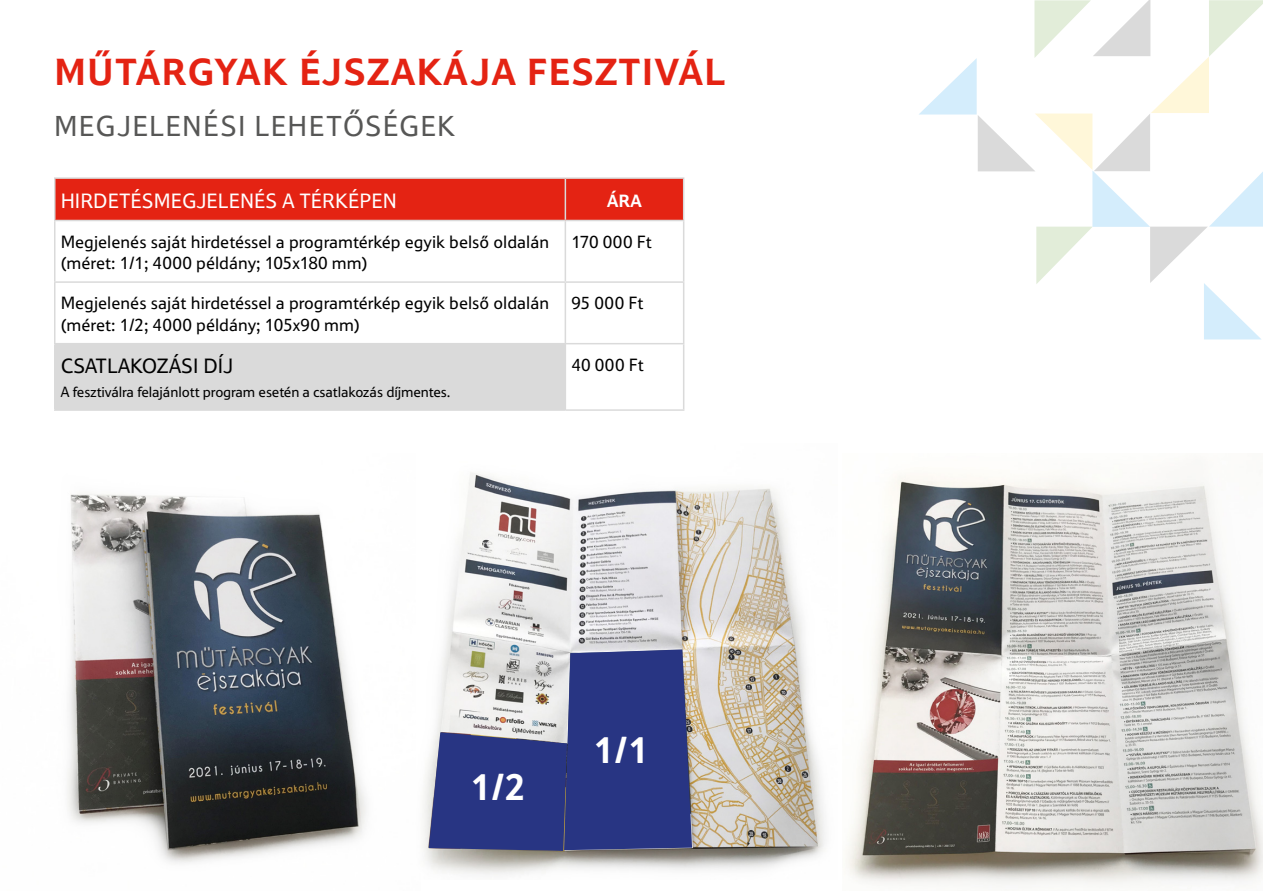
<style>
.page{position:relative;width:1263px;height:893px;background:#fff}
.page>*{position:absolute;margin:0;border:0;box-sizing:border-box;transform-origin:0 0}
.t1{font:700 38.25px "Tesco M";letter-spacing:.03em;color:#e42313}
.t2{font:700 38.25px "Tesco M";color:#fff}
.t3{font:29.25px "Tesco M";letter-spacing:.035em;color:#575756}
.t4{font:21px "Tesco M";color:#fff}
.t5{font:21px "Tesco M";color:#000}
.t6{font:18px/21.6px "Tesco M";color:#000}
.t7{font:700 18px "Tesco M";color:#fff}
.t8{font:15px "Tesco M";letter-spacing:-.01em;color:#000}
</style>
<div class="page">
<img style="left:67px;top:494px;width:299px;height:370px">
<img style="left:423px;top:472px;width:402px;height:403px">
<img style="left:846px;top:475px;width:417px;height:410px">
<svg style="left:429px;top:649px;width:263px;height:202px;background:#586198"></svg>
<div style="left:56px;top:179px;width:627px;height:41px;background:#e42313"></div>
<div style="left:55px;top:344px;width:510px;height:66px;background:#dadada"></div>
<hr style="left:54px;top:177px;width:511px;height:2px;background:#dadada">
<hr style="left:54px;top:179px;width:2px;height:41px;background:#dadada">
<hr style="left:565px;top:177px;width:119px;height:2px;background:#dadada">
<hr style="left:565px;top:179px;width:1px;height:41px;background:#dadada">
<hr style="left:683px;top:179px;width:1px;height:41px;background:#dadada">
<hr style="left:54px;top:220px;width:511px;height:1px;background:#dadada">
<hr style="left:54px;top:221px;width:2px;height:60px;background:#dadada">
<hr style="left:565px;top:220px;width:119px;height:1px;background:#dadada">
<hr style="left:565px;top:221px;width:1px;height:60px;background:#dadada">
<hr style="left:683px;top:221px;width:1px;height:60px;background:#dadada">
<hr style="left:54px;top:281px;width:511px;height:2px;background:#dadada">
<hr style="left:54px;top:283px;width:2px;height:60px;background:#dadada">
<hr style="left:565px;top:281px;width:119px;height:2px;background:#dadada">
<hr style="left:565px;top:283px;width:1px;height:60px;background:#dadada">
<hr style="left:683px;top:283px;width:1px;height:60px;background:#dadada">
<hr style="left:565px;top:343px;width:119px;height:1px;background:#dadada">
<hr style="left:683px;top:344px;width:1px;height:65px;background:#dadada">
<hr style="left:565px;top:409px;width:119px;height:2px;background:#dadada">
<hr style="left:54px;top:343px;width:511px;height:1px;background:#dadada">
<hr style="left:54px;top:344px;width:2px;height:65px;background:#dadada">
<hr style="left:565px;top:344px;width:1px;height:65px;background:#dadada">
<hr style="left:54px;top:409px;width:511px;height:2px;background:#dadada">
<svg style="left:919px;top:0;width:344px;height:339px"></svg>
<h1 class="t1" style="left:54px;top:49px;width:673px">MŰTÁRGYAK ÉJSZAKÁJA FESZTIVÁL</h1>
<h2 class="t3" style="left:54px;top:110px;width:403px">MEGJELENÉSI LEHETŐSÉGEK</h2>
<p class="t4" style="left:61px;top:189px;width:338px">HIRDETÉSMEGJELENÉS A TÉRKÉPEN</p>
<p class="t7" style="left:607px;top:190px;width:36px">ÁRA</p>
<p class="t6" style="left:61px;top:231px;width:490px">Megjelenés saját hirdetéssel a programtérkép egyik belső oldalán (méret: 1/1; 4000 példány; 105x180 mm)</p>
<p class="t6" style="left:571px;top:231px;width:82px">170 000 Ft</p>
<p class="t6" style="left:61px;top:292px;width:490px">Megjelenés saját hirdetéssel a programtérkép egyik belső oldalán (méret: 1/2; 4000 példány; 105x90 mm)</p>
<p class="t6" style="left:571px;top:292px;width:74px">95 000 Ft</p>
<p class="t5" style="left:61px;top:354px;width:174px">CSATLAKOZÁSI DÍJ</p>
<p class="t8" style="left:61px;top:384px;width:391px">A fesztiválra felajánlott program esetén a csatlakozás díjmentes.</p>
<p class="t6" style="left:571px;top:354px;width:74px">40 000 Ft</p>
<h1 class="t2" style="left:470px;top:764px;width:57px">1/2</h1>
<h1 class="t2" style="left:593px;top:728px;width:57px">1/1</h1>
</div>
